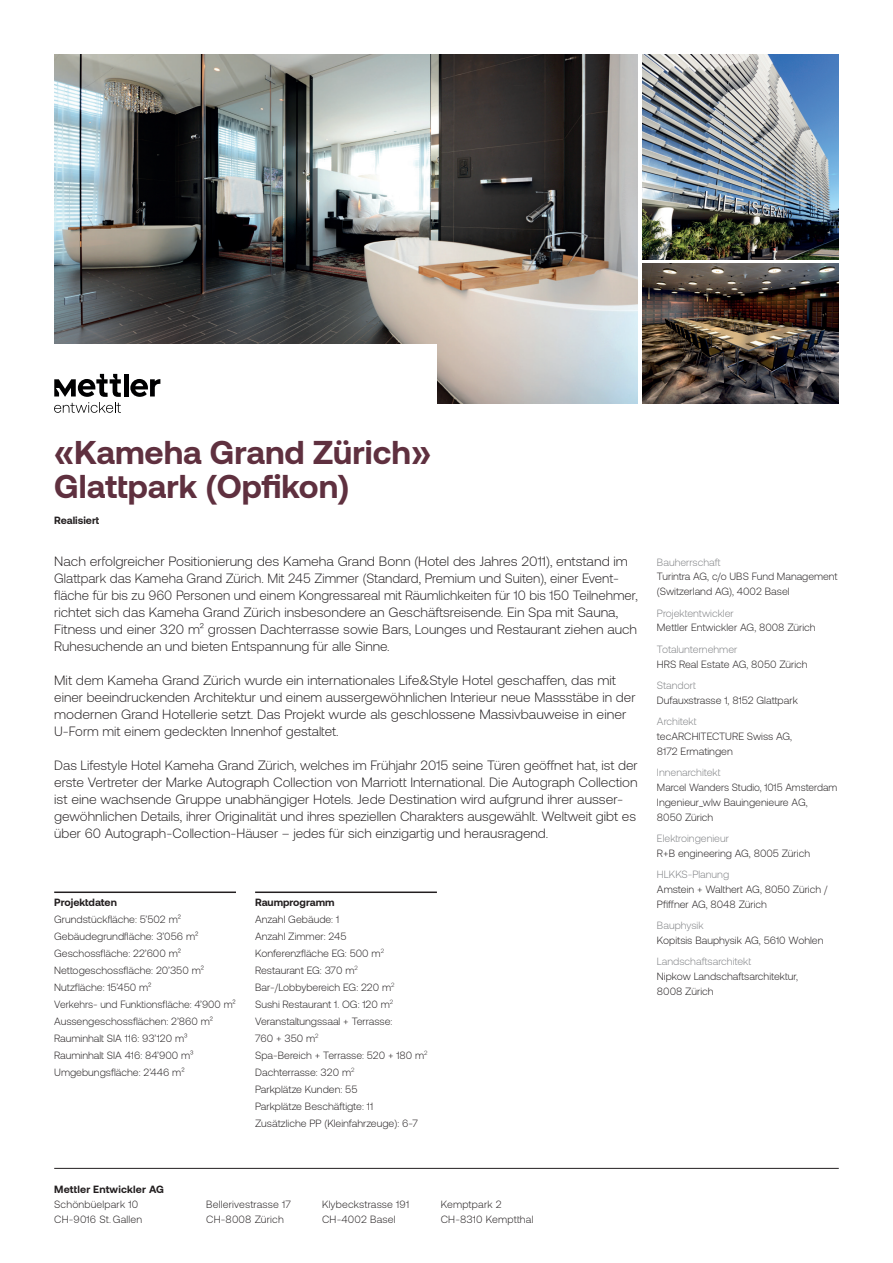
<style>
.page{position:relative;width:893px;height:1263px;background:#fff}
.page>*{position:absolute;margin:0;border:0;box-sizing:border-box;transform-origin:0 0}
.t1{font:700 33px/34px "Aeonik";color:#5f303f}
.t2{font:300 13.5px/17px "Aeonik";color:#231f20}
.t3{font:300 10.5px/17px "Aeonik";color:#231f20}
.t4{font:300 10.5px "Aeonik";color:#808285}
.t5{font:700 10.5px "Aeonik";color:#231f20}
</style>
<div class="page">
<hr style="left:54px;top:891px;width:182px;height:2px;background:#231f20">
<hr style="left:255px;top:891px;width:182px;height:2px;background:#231f20">
<hr style="left:54px;top:1168px;width:785px;height:1px;background:#231f20">
<img style="left:642px;top:264px;width:197px;height:140px">
<img style="left:642px;top:54px;width:197px;height:205px">
<img style="left:54px;top:54px;width:584px;height:350px">
<div style="left:0;top:344px;width:437px;height:322px;background:#fff"></div>
<hr style="left:124px;top:374px;width:4px;height:22px;background:#000001">
<svg style="left:54px;top:374px;width:67px;height:39px"></svg>
<svg style="left:130px;top:379px;width:30px;height:18px"></svg>
<h1 class="t1" style="left:54px;top:435px;width:378px">«Kameha Grand Zürich»<br>Glattpark (Opfikon)</h1>
<p class="t5" style="left:54px;top:514px;width:47px">Realisiert</p>
<p class="t2" style="left:54px;top:552px;width:585px">Nach erfolgreicher Positionierung des Kameha Grand Bonn (Hotel des Jahres 2011), entstand im Glattpark das Kameha Grand Zürich. Mit 245 Zimmer (Standard, Premium und Suiten), einer Event&shy;fläche für bis zu 960 Personen und einem Kongressareal mit Räumlichkeiten für 10 bis 150 Teilnehmer, richtet sich das Kameha Grand Zürich insbesondere an Geschäftsreisende. Ein Spa mit Sauna, Fitness und einer 320 m² grossen Dachterrasse sowie Bars, Lounges und Restaurant ziehen auch Ruhesuchende an und bieten Entspannung für alle Sinne.</p>
<p class="t2" style="left:54px;top:671px;width:583px">Mit dem Kameha Grand Zürich wurde ein internationales Life&amp;Style Hotel geschaffen, das mit einer beeindruckenden Architektur und einem aussergewöhnlichen Interieur neue Massstäbe in der modernen Grand Hotellerie setzt. Das Projekt wurde als geschlossene Massivbauweise in einer U-Form mit einem gedeckten Innenhof gestaltet.</p>
<p class="t2" style="left:54px;top:756px;width:585px">Das Lifestyle Hotel Kameha Grand Zürich, welches im Frühjahr 2015 seine Türen geöffnet hat, ist der erste Vertreter der Marke Autograph Collection von Marriott International. Die Autograph Collection ist eine wachsende Gruppe unabhängiger Hotels. Jede Destination wird aufgrund ihrer ausser&shy;gewöhnlichen Details, ihrer Originalität und ihres speziellen Charakters ausgewählt. Weltweit gibt es über 60 Autograph-Collection-Häuser – jedes für sich einzigartig und herausragend.</p>
<p class="t5" style="left:54px;top:896px;width:64px">Projektdaten</p>
<p class="t3" style="left:54px;top:911px;width:183px">Grundstückfläche: 5’502 m²<br>Gebäudegrundfläche: 3’056 m²<br>Geschossfläche: 22’600 m²<br>Nettogeschossfläche: 20’350 m²<br>Nutzfläche: 15’450 m²<br>Verkehrs- und Funktionsfläche: 4’900 m²<br>Aussengeschossflächen: 2’860 m²<br>Rauminhalt SIA 116: 93’120 m³<br>Rauminhalt SIA 416: 84’900 m³<br>Umgebungsfläche: 2’446 m²</p>
<p class="t5" style="left:255px;top:896px;width:81px">Raumprogramm</p>
<p class="t3" style="left:255px;top:911px;width:174px">Anzahl Gebäude: 1<br>Anzahl Zimmer: 245<br>Konferenzfläche EG: 500 m<sup>2<br></sup>Restaurant EG: 370 m<sup>2<br></sup>Bar-/Lobbybereich EG: 220 m<sup>2<br></sup>Sushi Restaurant 1. OG: 120 m<sup>2<br></sup>Veranstaltungssaal + Terrasse:<br>760 + 350 m<sup>2<br></sup>Spa-Bereich + Terrasse: 520 + 180 m<sup>2<br></sup>Dachterrasse: 320 m<sup>2<br></sup>Parkplätze Kunden: 55<br>Parkplätze Beschäftigte: 11<br>Zusätzliche PP (Kleinfahrzeuge): 6-7</p>
<p class="t4" style="left:657px;top:556px;width:65px">Bauherrschaft</p>
<p class="t3" style="left:657px;top:569px;width:182px;line-height:14.9px">Turintra AG, c/o UBS Fund Management (Switzerland AG), 4002 Basel</p>
<p class="t4" style="left:657px;top:607px;width:78px">Projektentwickler</p>
<p class="t3" style="left:657px;top:619px;width:160px">Mettler Entwickler AG, 8008 Zürich</p>
<p class="t4" style="left:657px;top:643px;width:82px">Totalunternehmer</p>
<p class="t3" style="left:657px;top:655px;width:152px">HRS Real Estate AG, 8050 Zürich</p>
<p class="t4" style="left:657px;top:679px;width:40px">Standort</p>
<p class="t3" style="left:657px;top:692px;width:142px">Dufauxstrasse 1, 8152 Glattpark</p>
<p class="t4" style="left:657px;top:716px;width:41px">Architekt</p>
<p class="t3" style="left:657px;top:729px;width:137px;line-height:14.9px">tecARCHITECTURE Swiss AG,<br>8172 Ermatingen</p>
<p class="t4" style="left:657px;top:767px;width:65px">Innenarchitekt</p>
<p class="t3" style="left:657px;top:780px;width:182px;line-height:14.9px">Marcel Wanders Studio, 1015 Amsterdam<br>Ingenieur_wlw Bauingenieure AG,<br>8050 Zürich</p>
<p class="t4" style="left:657px;top:832px;width:74px">Elektroingenieur</p>
<p class="t3" style="left:657px;top:845px;width:155px">R+B engineering AG, 8005 Zürich</p>
<p class="t4" style="left:657px;top:869px;width:74px">HLKKS-Planung</p>
<p class="t3" style="left:657px;top:882px;width:172px;line-height:14.9px">Amstein + Walthert AG, 8050 Zürich /<br>Pfiffner AG, 8048 Zürich</p>
<p class="t4" style="left:657px;top:920px;width:48px">Bauphysik</p>
<p class="t3" style="left:657px;top:932px;width:168px">Kopitsis Bauphysik AG, 5610 Wohlen</p>
<p class="t4" style="left:657px;top:956px;width:96px">Landschaftsarchitekt</p>
<p class="t3" style="left:657px;top:969px;width:143px;line-height:14.9px">Nipkow Landschaftsarchitektur,<br>8008 Zürich</p>
<p class="t5" style="left:54px;top:1183px;width:111px">Mettler Entwickler AG</p>
<p class="t3" style="left:54px;top:1197px;width:89px;line-height:14.9px">Schönbüelpark 10<br>CH-9016 St. Gallen</p>
<p class="t3" style="left:206px;top:1197px;width:86px;line-height:14.9px">Bellerivestrasse 17<br>CH-8008 Zürich</p>
<p class="t3" style="left:322px;top:1197px;width:89px;line-height:14.9px">Klybeckstrasse 191<br>CH-4002 Basel</p>
<p class="t3" style="left:441px;top:1197px;width:94px;line-height:14.9px">Kemptpark 2<br>CH-8310 Kemptthal</p>
</div>
